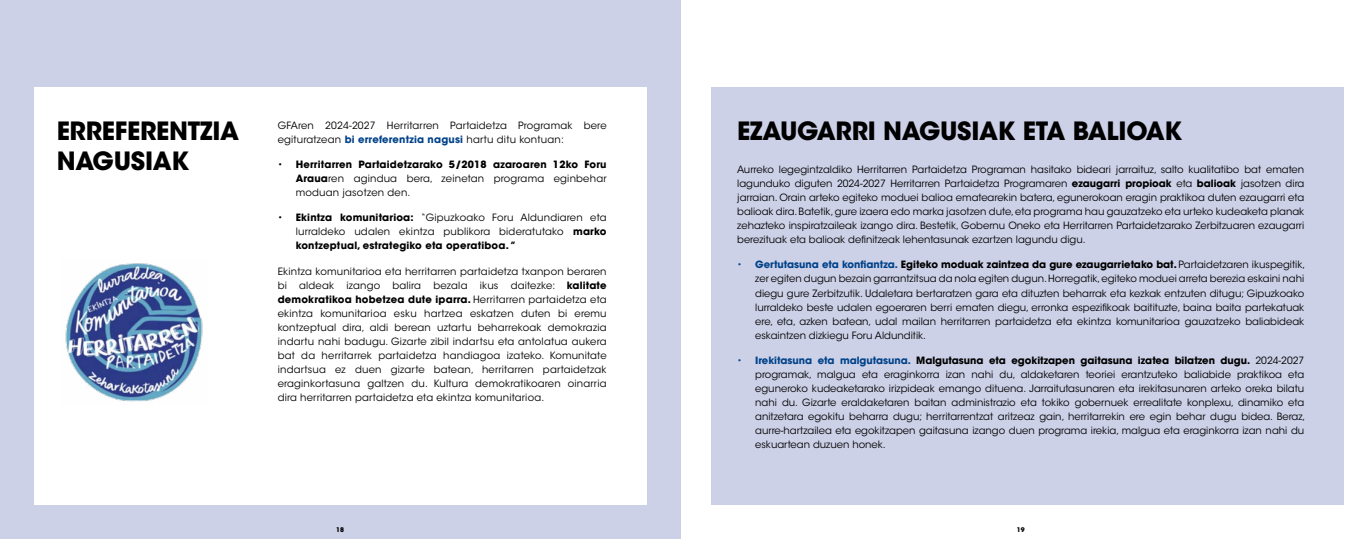
<style>
.page{position:relative;width:1361px;height:539px;background:#fff}
.page>*{position:absolute;margin:0;border:0;box-sizing:border-box;transform-origin:0 0}
.t1{font:700 25px/30px "ITC Avant Garde Std";letter-spacing:-.01em;color:#000}
.t2{font:10px/14px "ITC Avant Garde Std";color:#000;text-align:justify}
.t3{font:10px/14px "ITC Avant Garde Std";letter-spacing:.02em;color:#000}
.t4{font:700 6.4px "ITC Avant Garde Std";color:#000}
.s1{font-weight:700;color:#004289}
.s2{font-weight:700}
.s3{color:#004289}
</style>
<div class="page">
<div style="left:711px;top:87px;width:633px;height:418px;background:#cdd1e8"></div>
<div style="left:0;top:0;width:680px;height:539px;background:#cdd1e8"></div>
<div style="left:34px;top:87px;width:612px;height:418px;background:#fff"></div>
<img style="left:65px;top:263px;width:138px;height:139px">
<h1 class="t1" style="left:57px;top:115px;width:184px">ERREFERENTZIA<br>NAGUSIAK</h1>
<p class="t3" style="left:278px;top:118px;width:330px">GFAren 2024-2027 Herritarren Partaidetza Programak bere egituratzean <span class="s1">bi erreferentzia nagusi</span> hartu ditu kontuan:</p>
<p class="t2" style="left:296px;top:157px;width:312px;text-indent:-18px">• <span class="s2">Herritarren Partaidetzarako 5/2018 azaroaren 12ko Foru Araua</span>ren agindua bera, zeinetan programa eginbehar moduan jasotzen den.</p>
<p class="t2" style="left:296px;top:211px;width:312px;text-indent:-18px">• <span class="s2">Ekintza komunitarioa:</span> “Gipuzkoako Foru Aldundiaren eta lurraldeko udalen ekintza publikora bideratutako <span class="s2">marko kontzeptual, estrategiko eta operatiboa. ”</span></p>
<p class="t2" style="left:278px;top:264px;width:330px">Ekintza komunitarioa eta herritarren partaidetza txanpon beraren bi aldeak izango balira bezala ikus daitezke: <span class="s2">kalitate demokratikoa hobetzea dute iparra.</span> Herritarren partaidetza eta ekintza komunitarioa esku hartzea eskatzen duten bi eremu kontzeptual dira, aldi berean uztartu beharrekoak demokrazia indartu nahi badugu. Gizarte zibil indartsu eta antolatua aukera bat da herritarrek partaidetza handiagoa izateko. Komunitate indartsua ez duen gizarte batean, herritarren partaidetzak eraginkortasuna galtzen du. Kultura demokratikoaren oinarria dira herritarren partaidetza eta ekintza komunitarioa.</p>
<h1 class="t1" style="left:737px;top:115px;width:446px">EZAUGARRI NAGUSIAK ETA BALIOAK</h1>
<p class="t2" style="left:737px;top:162px;width:568px">Aurreko legegintzaldiko Herritarren Partaidetza Programan hasitako bideari jarraituz, salto kualitatibo bat ematen lagunduko diguten 2024-2027 Herritarren Partaidetza Programaren <span class="s2">ezaugarri propioak</span> eta <span class="s2">balioak</span> jasotzen dira jarraian. Orain arteko egiteko moduei balioa ematearekin batera, egunerokoan eragin praktikoa duten ezaugarri eta balioak dira. Batetik, gure izaera edo marka jasotzen dute, eta programa hau gauzatzeko eta urteko kudeaketa planak zehazteko inspiratzaileak izango dira. Bestetik, Gobernu Oneko eta Herritarren Partaidetzarako Zerbitzuaren ezaugarri berezituak eta balioak definitzeak lehentasunak ezartzen lagundu digu.</p>
<p class="t2" style="left:755px;top:258px;width:552px;text-align:left;text-indent:-18px"><span class="s3">•</span> <span class="s1">Gertutasuna eta konfiantza.</span> <span class="s2">Egiteko moduak zaintzea da gure ezaugarrietako bat.</span> Partaidetzaren ikuspegitik, zer egiten dugun bezain garrantzitsua da nola egiten dugun. Horregatik, egiteko moduei arreta berezia eskaini nahi diegu gure Zerbitzutik. Udaletara bertaratzen gara eta dituzten beharrak eta kezkak entzuten ditugu; Gipuzkoako lurraldeko beste udalen egoeraren berri ematen diegu, erronka espezifikoak baitituzte, baina baita partekatuak ere, eta, azken batean, udal mailan herritarren partaidetza eta ekintza komunitarioa gauzatzeko baliabideak eskaintzen dizkiegu Foru Aldunditik.</p>
<p class="t2" style="left:755px;top:353px;width:552px;text-align:left;text-indent:-18px"><span class="s3">•</span> <span class="s1">Irekitasuna eta malgutasuna.</span> <span class="s2">Malgutasuna eta egokitzapen gaitasuna izatea bilatzen dugu.</span> 2024-2027 programak, malgua eta eraginkorra izan nahi du, aldaketaren teoriei erantzuteko baliabide praktikoa eta eguneroko kudeaketarako irizpideak emango dituena. Jarraitutasunaren eta irekitasunaren arteko oreka bilatu nahi du. Gizarte eraldaketaren baitan administrazio eta tokiko gobernuek errealitate konplexu, dinamiko eta anitzetara egokitu beharra dugu; herritarrentzat aritzeaz gain, herritarrekin ere egin behar dugu bidea. Beraz, aurre-hartzailea eta egokitzapen gaitasuna izango duen programa irekia, malgua eta eraginkorra izan nahi du eskuartean duzuen honek.</p>
<p class="t4" style="left:336px;top:525px;width:9px">18</p>
<p class="t4" style="left:1017px;top:525px;width:9px">19</p>
</div>
